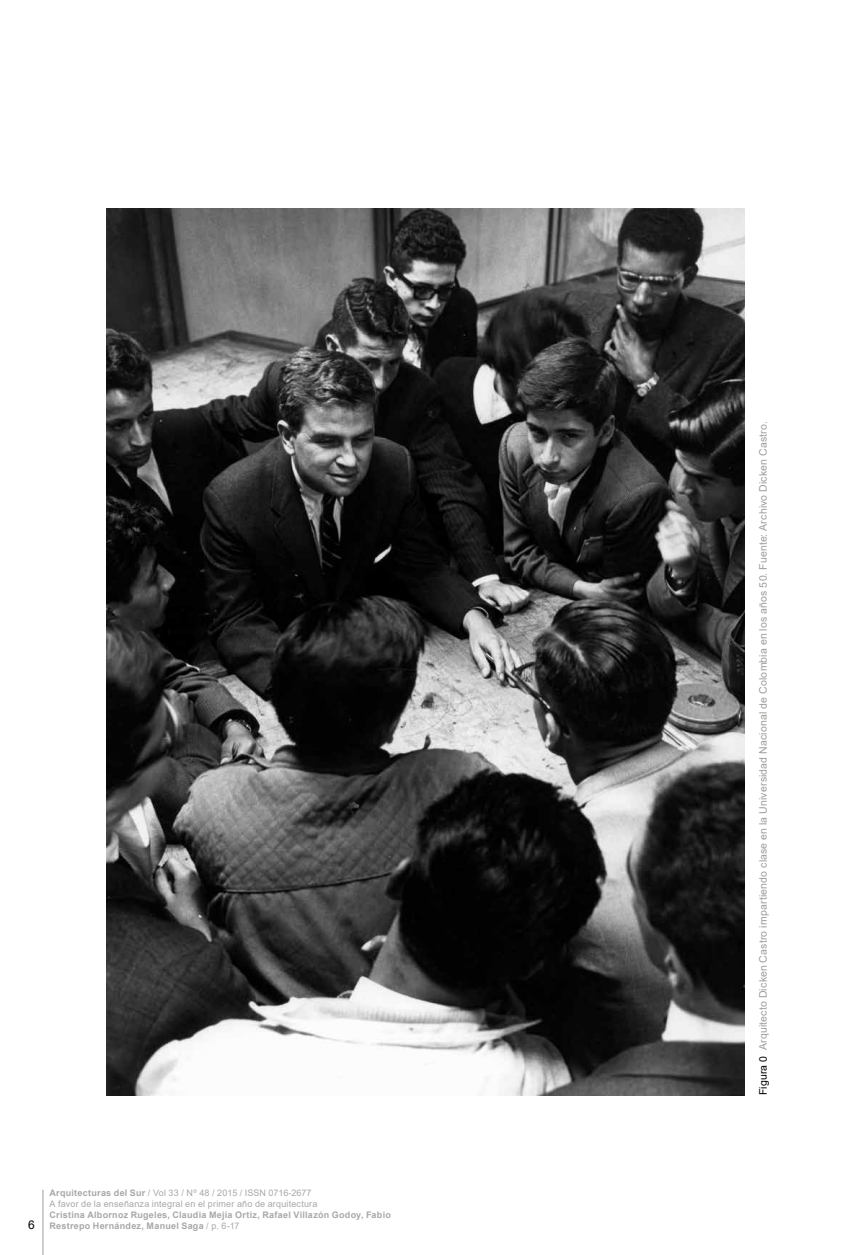
<style>
.page{position:relative;width:851px;height:1255px;background:#fff}
.page>*{position:absolute;margin:0;border:0;box-sizing:border-box;transform-origin:0 0}
.t1{font:12px "Arial";color:#000}
.t2{font:10.5px "Arial";letter-spacing:.015em;color:#9d9d9c}
.t3{font:9px/10.8px "Arial";letter-spacing:.02em;color:#a8a8a7}
.t4{font:700 9px/10.8px "Arial";letter-spacing:.03em;color:#a8a8a7}
.s1{font-weight:700}
.s2{font-weight:400}
.s3{color:#000}
</style>
<div class="page">
<hr style="left:43px;top:1189px;width:1px;height:65px;background:#9d9d9c">
<img style="left:106px;top:208px;width:638px;height:887px">
<p class="t1" style="left:28px;top:1215px;width:8px">6</p>
<p class="t3" style="left:49px;top:1187px;width:269px"><span class="s1">Arquitecturas del Sur</span> / Vol 33 / Nº 48 / 2015 / ISSN 0716-2677<br>A favor de la enseñanza integral en el primer año de arquitectura</p>
<p class="t4" style="left:49px;top:1209px;width:343px">Cristina Albornoz Rugeles, Claudia Mejía Ortiz, Rafael Villazón Godoy, Fabio<br>Restrepo Hernández, Manuel Saga <span class="s2">/ p. 6-17</span></p>
<p class="t2" style="left:755px;top:1095px;width:675px;rotate:-90deg"><span class="s3">Figura 0</span> Arquitecto Dicken Castro impartiendo clase en la Universidad Nacional de Colombia en los años 50. Fuente: Archivo Dicken Castro.</p>
</div>
